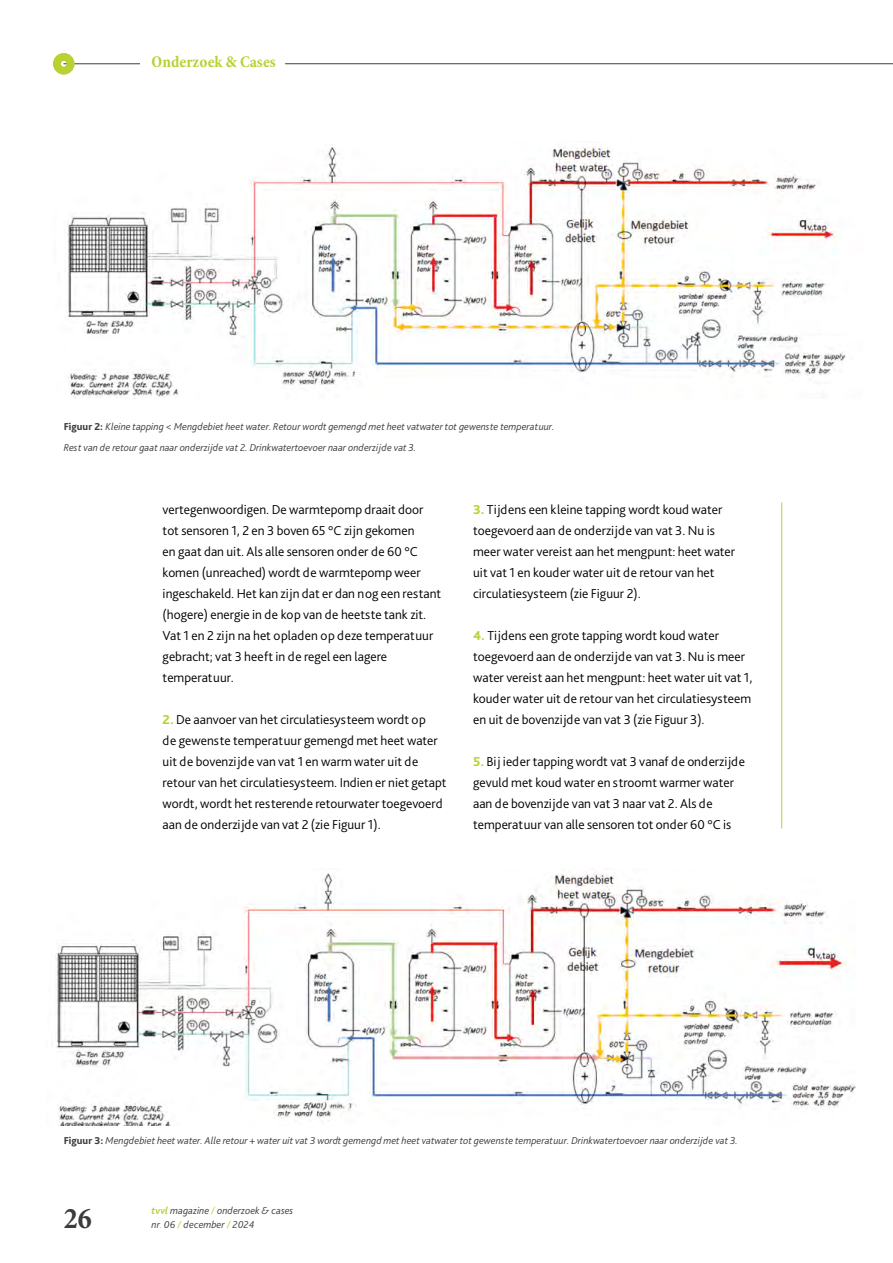
<style>
.page{position:relative;width:893px;height:1263px;background:#fff}
.page>*{position:absolute;margin:0;border:0;box-sizing:border-box;transform-origin:0 0}
.t1{font:700 condensed 30px "Minion Pro";color:#3c3c3b}
.t2{font:700 condensed 16.5px "Minion Pro";color:#bbd034}
.t3{font:300 13.5px/21px "Bliss Pro";color:#000}
.t4{font:italic 300 10.5px/13.5px "Bliss Pro";color:#3c3c3b}
.s1{font-weight:800;font-style:normal}
.s2{font-weight:800;color:#bbd034}
.s3{font-weight:700;color:#bbd034}
.s4{color:#bbd034}
</style>
<div class="page">
<hr style="left:64px;top:63px;width:76px;height:1px;background:#3c3c3b">
<div style="left:53px;top:53px;width:21px;height:21px;border:8px solid #bbd034;border-radius:50%"></div>
<hr style="left:285px;top:63px;width:608px;height:1px;background:#3c3c3b">
<hr style="left:781px;top:503px;width:1px;height:325px;background:#bbd034">
<img style="left:65px;top:147px;width:781px;height:252px">
<img style="left:56px;top:873px;width:800px;height:252px">
<p class="t2" style="left:152px;top:51px;width:126px">Onderzoek &amp; Cases</p>
<p class="t4" style="left:64px;top:415px;width:492px;line-height:21px"><span class="s1">Figuur 2:</span> Kleine tapping &lt; Mengdebiet heet water. Retour wordt gemengd met heet vatwater tot gewenste temperatuur.<br>Rest van de retour gaat naar onderzijde vat 2. Drinkwatertoevoer naar onderzijde vat 3.</p>
<p class="t3" style="left:163px;top:498px;width:280px">vertegenwoordigen. De warmtepomp draait door tot sensoren 1, 2 en 3 boven 65 °C zijn gekomen<br>en gaat dan uit. Als alle sensoren onder de 60 °C komen (unreached) wordt de warmtepomp weer ingeschakeld. Het kan zijn dat er dan nog een restant (hogere) energie in de kop van de heetste tank zit.<br>Vat 1 en 2 zijn na het opladen op deze temperatuur gebracht; vat 3 heeft in de regel een lagere temperatuur.</p>
<p class="t3" style="left:163px;top:708px;width:285px"><span class="s2">2.</span> De aanvoer van het circulatiesysteem wordt op<br>de gewenste temperatuur gemengd met heet water uit de bovenzijde van vat 1 en warm water uit de retour van het circulatiesysteem. Indien er niet getapt wordt, wordt het resterende retourwater toegevoerd aan de onderzijde van vat 2 (zie Figuur 1).</p>
<p class="t3" style="left:473px;top:498px;width:264px"><span class="s2">3.</span> Tijdens een kleine tapping wordt koud water toegevoerd aan de onderzijde van vat 3. Nu is meer water vereist aan het mengpunt: heet water uit vat 1 en kouder water uit de retour van het circulatiesysteem (zie Figuur 2).</p>
<p class="t3" style="left:473px;top:624px;width:281px"><span class="s2">4.</span> Tijdens een grote tapping wordt koud water toegevoerd aan de onderzijde van vat 3. Nu is meer water vereist aan het mengpunt: heet water uit vat 1, kouder water uit de retour van het circulatiesysteem en uit de bovenzijde van vat 3 (zie Figuur 3).</p>
<p class="t3" style="left:473px;top:750px;width:273px"><span class="s2">5.</span> Bij ieder tapping wordt vat 3 vanaf de onderzijde gevuld met koud water en stroomt warmer water aan de bovenzijde van vat 3 naar vat 2. Als de temperatuur van alle sensoren tot onder 60 °C is</p>
<p class="t4" style="left:64px;top:1133px;width:676px"><span class="s1">Figuur 3:</span> Mengdebiet heet water. Alle retour + water uit vat 3 wordt gemengd met heet vatwater tot gewenste temperatuur. Drinkwatertoevoer naar onderzijde vat 3.</p>
<h1 class="t1" style="left:64px;top:1197px;width:29px">26</h1>
<p class="t4" style="left:152px;top:1204px;width:143px"><span class="s3">tvvl</span> magazine <span class="s4">/</span> onderzoek &amp; cases nr<span class="s4">.</span> 06 <span class="s4">/</span> december <span class="s4">/</span> 2024</p>
</div>
